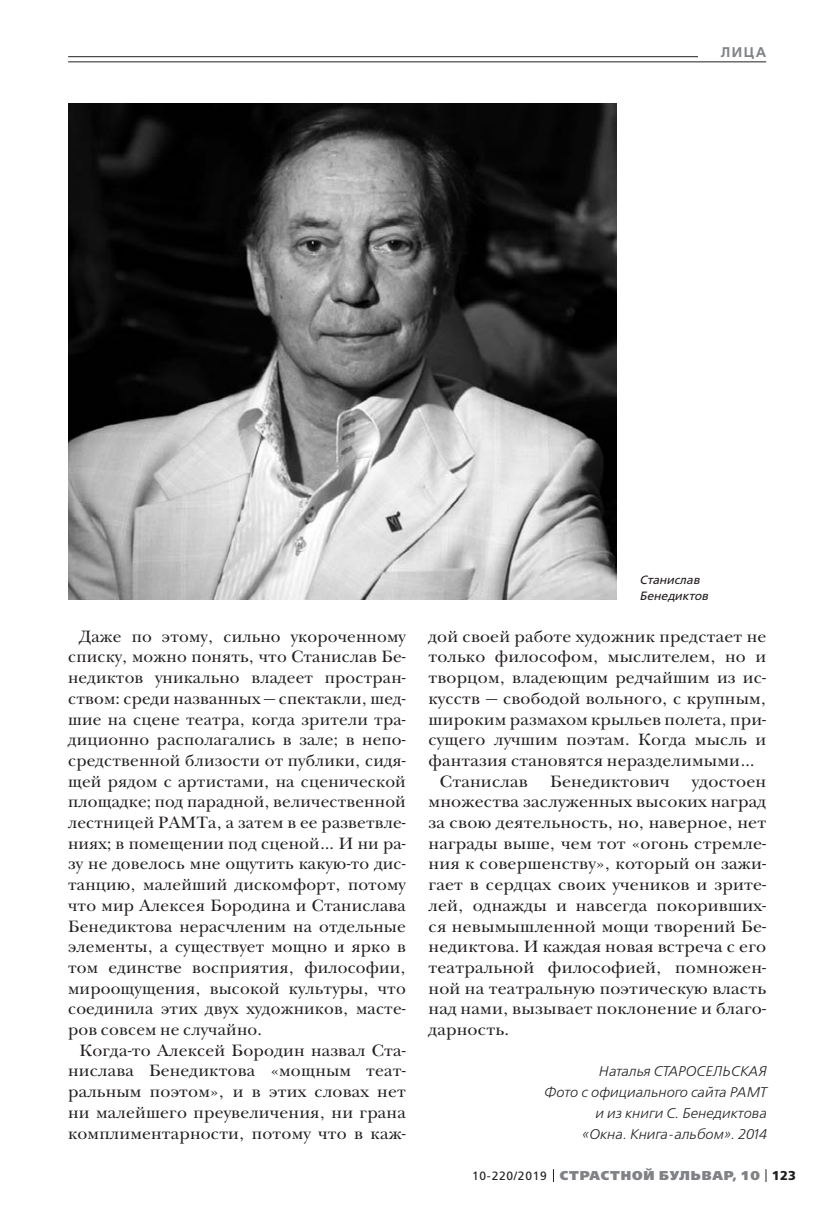
<style>
.page{position:relative;width:823px;height:1219px;background:#fff}
.page>*{position:absolute;margin:0;border:0;box-sizing:border-box;transform-origin:0 0}
.t1{font:17px/20.8px "New Baskerville ITC";letter-spacing:.01em;color:#231f20;text-align:justify}
.t2{font:17px/20.6px "New Baskerville ITC";letter-spacing:.01em;color:#231f20;text-align:justify;scale:1.04 1}
.t3{font:italic 300 14px "Free Set";letter-spacing:.01em;color:#231f20}
.t4{font:600 14px "Free Set";color:#808285}
.t5{font:800 12.8px "Free Set";letter-spacing:.07em;color:#808285}
.t6{font:italic 12px/16px "Free Set";color:#231f20}
.s1{font-weight:400;font-size:12px;color:#231f20}
.s2{font-weight:700;color:#231f20}
</style>
<div class="page">
<svg style="left:765px;top:1169px;width:1px;height:13px"></svg>
<hr style="left:68px;top:56px;width:697px;height:1px;background:#231f20">
<div style="left:697px;top:41px;width:68px;height:21px;background:#fff"></div>
<hr style="left:68px;top:62px;width:697px;height:1px;background:#231f20">
<img style="left:68px;top:103px;width:548px;height:496px">
<p class="t4" style="left:720px;top:45px;width:47px">ЛИЦА</p>
<p class="t1" style="left:68px;top:627px;width:339px;text-indent:11px">Даже по этому, сильно укороченному списку, можно понять, что Станислав Бе&shy;недиктов уникально владеет простран&shy;ством: среди названных — спектакли, шед&shy;шие на сцене театра, когда зрители тра&shy;диционно располагались в зале; в непо&shy;средственной близости от публики, сидя&shy;щей рядом с артистами, на сценической площадке; под парадной, величественной лестницей РАМТа, а затем в ее разветвле&shy;ниях; в помещении под сценой… И ни ра&shy;зу не довелось мне ощутить какую-то дис&shy;танцию, малейший дискомфорт, потому что мир Алексея Бородина и Станислава Бенедиктова нерасчленим на отдельные элементы, а существует мощно и ярко в том единстве восприятия, философии, мироощущения, высокой культуры, что соединила этих двух художников, масте&shy;ров совсем не случайно.</p>
<p class="t1" style="left:68px;top:1041px;width:339px;text-indent:11px">Когда-то Алексей Бородин назвал Ста&shy;нислава Бенедиктова «мощным теат&shy;ральным поэтом», и в этих словах нет ни малейшего преувеличения, ни грана комплиментарности, потому что в каж-</p>
<p class="t6" style="left:639px;top:573px;width:70px">Станислав<br>Бенедиктов</p>
<p class="t1" style="left:428px;top:627px;width:339px">дой своей работе художник предстает не</p>
<p class="t1" style="left:428px;top:648px;width:339px">только философом, мыслителем, но и</p>
<p class="t1" style="left:428px;top:669px;width:339px">творцом, владеющим редчайшим из ис-</p>
<p class="t1" style="left:428px;top:689px;width:339px">кусств — свободой вольного, с крупным,</p>
<p class="t1" style="left:428px;top:710px;width:339px">широким размахом крыльев полета, при-</p>
<p class="t1" style="left:428px;top:731px;width:339px">сущего лучшим поэтам. Когда мысль и</p>
<p class="t1" style="left:428px;top:752px;width:328px">фантазия становятся неразделимыми…</p>
<p class="t2" style="left:439px;top:772px;width:86px">Станислав</p>
<p class="t2" style="left:550px;top:772px;width:116px">Бенедиктович</p>
<p class="t2" style="left:428px;top:772px;width:326px;text-indent:263px">удостоен множества заслуженных высоких наград за свою деятельность, но, наверное, нет награды выше, чем тот «огонь стремле&shy;ния к совершенству», который он зажи&shy;гает в сердцах своих учеников и зрите&shy;лей, однажды и навсегда покоривших&shy;ся невымышленной мощи творений Бе&shy;недиктова. И каждая новая встреча с его театральной философией, помножен&shy;ной на театральную поэтическую власть над нами, вызывает поклонение и благо&shy;дарность.</p>
<p class="t3" style="left:598px;top:1065px;width:169px">Наталья СТАРОСЕЛЬСКАЯ</p>
<p class="t3" style="left:543px;top:1085px;width:224px">Фото с официального сайта РАМТ</p>
<p class="t3" style="left:594px;top:1106px;width:173px">и из книги С. Бенедиктова</p>
<p class="t3" style="left:581px;top:1127px;width:154px">«Окна. Книга-альбом».</p>
<p class="t5" style="left:472px;top:1169px;width:325px"><span class="s1">10-220/2019</span> СТРАСТНОЙ БУЛЬВАР, 10 <span class="s2">123</span></p>
</div>
